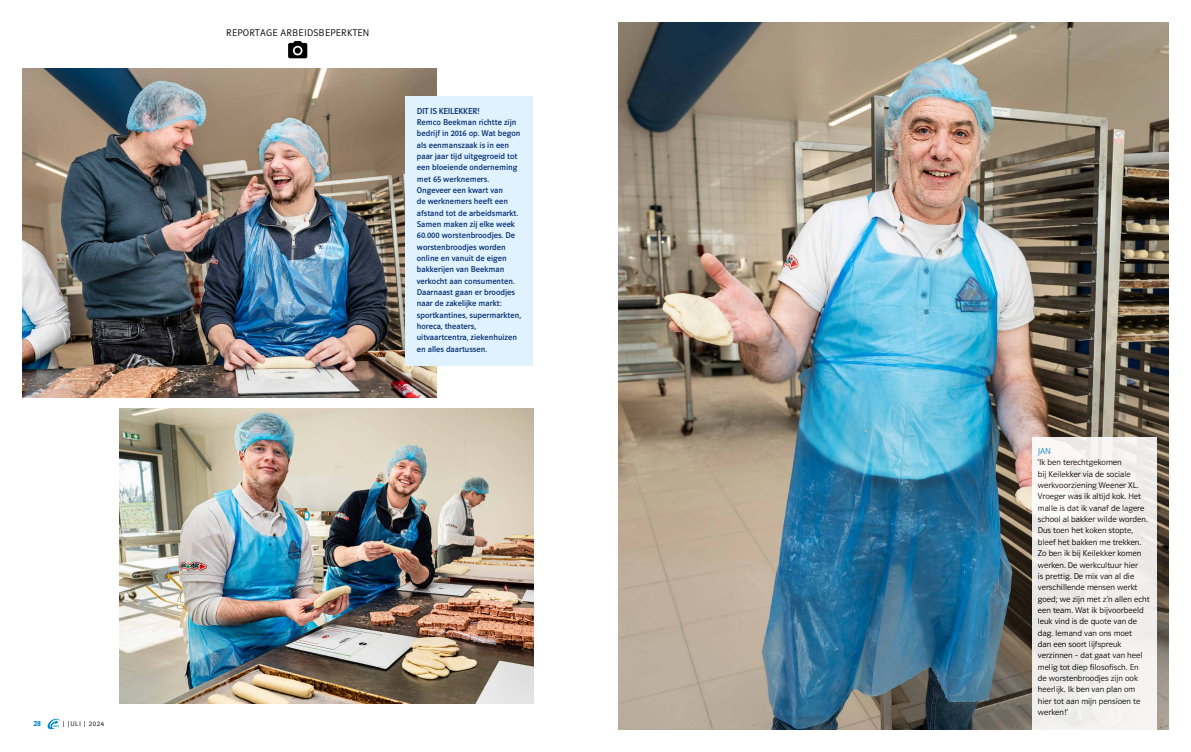
<style>
.page{position:relative;width:1191px;height:752px;background:#fff}
.page>*{position:absolute;margin:0;border:0;box-sizing:border-box;transform-origin:0 0}
.t1{font:300 10px "UWV Sans 2010";letter-spacing:.03em;color:#000}
.t2{font:9px "UWV Sans 2010";letter-spacing:-.02em;color:#083074}
.t3{font:300 9px "UWV Sans 2010";color:#0087cc}
.t4{font:300 8.7px/11.3px "UWV Sans 2010";color:#000}
.t5{font:8.7px/11.3px "UWV Sans 2010";color:#083074}
.t6{font:700 8px "UWV Sans 2010";color:#0087cc}
.t7{font:300 7px "UWV Sans 2010";letter-spacing:.095em;color:#000}
</style>
<div class="page">
<svg style="left:48px;top:718px;width:12px;height:10px"></svg>
<img style="left:23px;top:68px;width:414px;height:329px">
<div style="left:405px;top:96px;width:128px;height:270px;background:#dff2fd"></div>
<svg style="left:288px;top:41px;width:19px;height:17px"></svg>
<img style="left:119px;top:408px;width:414px;height:295px">
<img style="left:618px;top:23px;width:550px;height:706px">
<div style="left:1032px;top:437px;width:125px;height:295px;background:#f0efed"></div>
<p class="t1" style="left:226px;top:27px;width:145px">REPORTAGE ARBEIDSBEPERKTEN</p>
<p class="t2" style="left:417px;top:106px;width:64px">DIT IS KEILEKKER!</p>
<p class="t5" style="left:417px;top:116px;width:106px">Remco Beekman richtte zijn bedrijf in 2016 op. Wat begon als eenmanszaak is in een paar jaar tijd uitgegroeid tot een bloeiende onderneming met 65 werknemers.<br>Ongeveer een kwart van<br>de werknemers heeft een afstand tot de arbeidsmarkt.<br>Samen maken zij elke week<br>60.000 worstenbroodjes. De worstenbroodjes worden online en vanuit de eigen bakkerijen van Beekman verkocht aan consumenten.<br>Daarnaast gaan er broodjes naar de zakelijke markt: sportkantines, supermarkten, horeca, theaters, uitvaartcentra, ziekenhuizen en alles daartussen.</p>
<p class="t6" style="left:34px;top:719px;width:9px">28</p>
<p class="t7" style="left:63px;top:720px;width:43px">| JULI | 2024</p>
<p class="t3" style="left:1037px;top:446px;width:14px">JAN</p>
<p class="t4" style="left:1037px;top:456px;width:113px">‘Ik ben terechtgekomen<br>bij Keilekker via de sociale werkvoorziening Weener XL.<br>Vroeger was ik altijd kok. Het malle is dat ik vanaf de lagere school al bakker wilde worden.<br>Dus toen het koken stopte, bleef het bakken me trekken.<br>Zo ben ik bij Keilekker komen werken. De werkcultuur hier<br>is prettig. De mix van al die verschillende mensen werkt goed; we zijn met z’n allen echt een team. Wat ik bijvoorbeeld leuk vind is de quote van de dag. Iemand van ons moet<br>dan een soort lijfspreuk verzinnen – dat gaat van heel melig tot diep filosofisch. En de worstenbroodjes zijn ook heerlijk. Ik ben van plan om hier tot aan mijn pensioen te werken!’</p>
</div>
